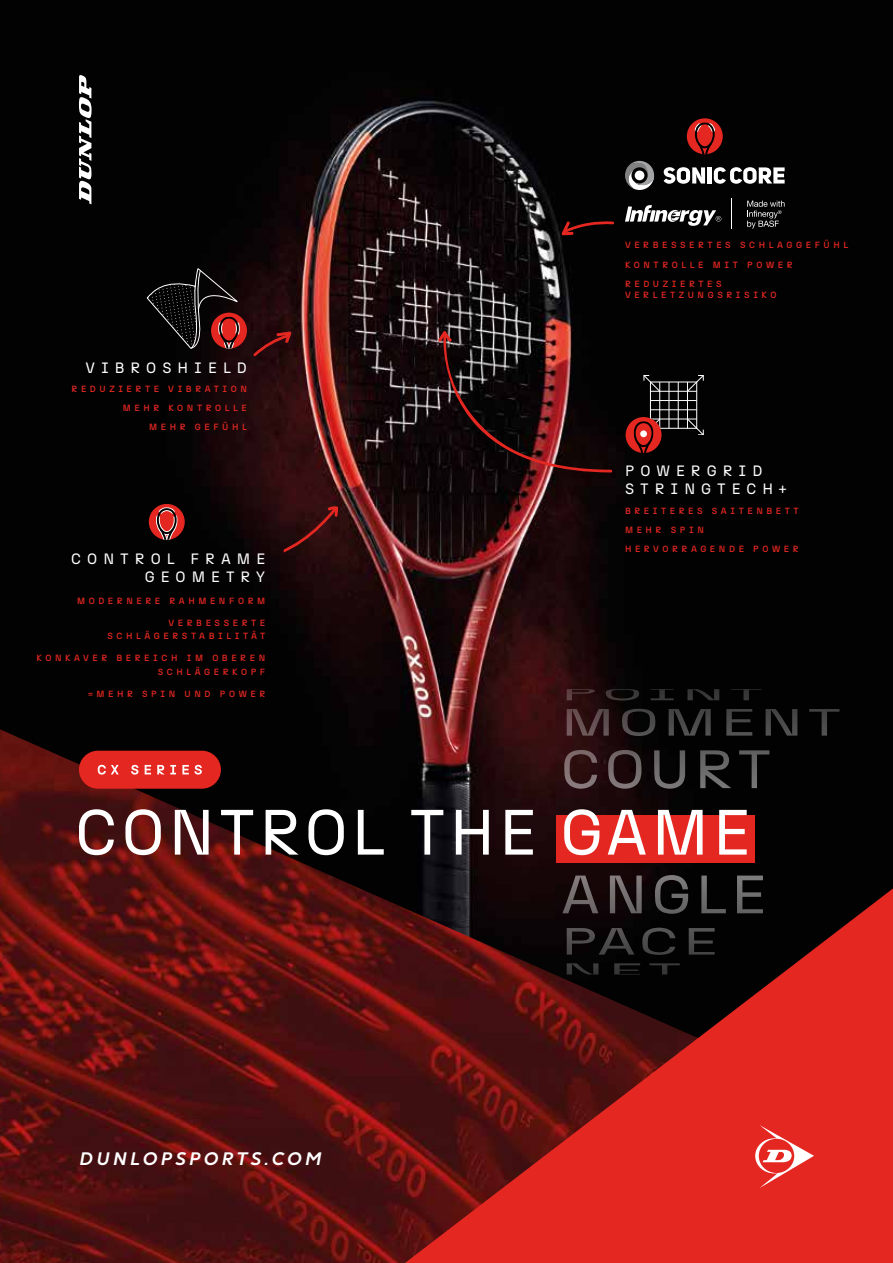
<style>
.page{position:relative;width:893px;height:1263px;background:#fff}
.page>*{position:absolute;margin:0;border:0;box-sizing:border-box;transform-origin:0 0}
.t1{font:italic 700 18px "Dunlop Sans";letter-spacing:.2em;color:#fff}
.t2{font:15px/18px "N27";letter-spacing:.4em;color:#fff}
.t3{font:500 9px/19.4px "N27";letter-spacing:.4em;color:#e52721;text-align:right}
</style>
<div class="page">
<img style="left:0;top:0;width:893px;height:888px">
<img style="left:0;top:729px;width:562px;height:534px">
<svg style="left:405px;top:888px;width:488px;height:375px;background:#9d1b18"></svg>
<div style="left:650px;top:382px;width:47px;height:47px;border:1px solid #fff"></div>
<hr style="left:659px;top:382px;width:1px;height:46px;background:#fff">
<hr style="left:669px;top:382px;width:1px;height:46px;background:#fff">
<hr style="left:678px;top:382px;width:1px;height:46px;background:#fff">
<hr style="left:687px;top:382px;width:1px;height:46px;background:#fff">
<hr style="left:650px;top:391px;width:47px;height:1px;background:#fff">
<hr style="left:650px;top:400px;width:47px;height:1px;background:#fff">
<hr style="left:650px;top:409px;width:47px;height:1px;background:#fff">
<hr style="left:650px;top:419px;width:47px;height:1px;background:#fff">
<svg style="left:644px;top:375px;width:17px;height:17px"></svg>
<svg style="left:686px;top:375px;width:17px;height:17px"></svg>
<svg style="left:686px;top:418px;width:17px;height:17px"></svg>
<svg style="left:664px;top:167px;width:41px;height:17px"></svg>
<hr style="left:708px;top:167px;width:4px;height:16px;background:#fff">
<svg style="left:714px;top:167px;width:71px;height:17px"></svg>
<svg style="left:625px;top:161px;width:29px;height:29px"></svg>
<hr style="left:731px;top:199px;width:1px;height:30px;background:#fff">
<svg style="left:747px;top:201px;width:38px;height:27px"></svg>
<svg style="left:625px;top:205px;width:96px;height:21px"></svg>
<svg style="left:562px;top:221px;width:52px;height:14px"></svg>
<div style="left:556px;top:815px;width:198px;height:47px;background:#e52721"></div>
<svg style="left:79px;top:809px;width:35px;height:46px"></svg>
<svg style="left:125px;top:809px;width:36px;height:46px"></svg>
<svg style="left:175px;top:810px;width:34px;height:45px"></svg>
<svg style="left:221px;top:810px;width:32px;height:45px"></svg>
<svg style="left:266px;top:810px;width:33px;height:45px"></svg>
<svg style="left:308px;top:809px;width:36px;height:46px"></svg>
<svg style="left:358px;top:810px;width:26px;height:45px"></svg>
<svg style="left:411px;top:810px;width:32px;height:45px"></svg>
<svg style="left:456px;top:810px;width:33px;height:45px"></svg>
<svg style="left:505px;top:810px;width:28px;height:45px"></svg>
<div style="left:79px;top:751px;width:142px;height:38px;background:#e52721;border-radius:19px"></div>
<svg style="left:98px;top:765px;width:21px;height:9px"></svg>
<svg style="left:131px;top:765px;width:7px;height:9px"></svg>
<svg style="left:145px;top:765px;width:6px;height:9px"></svg>
<svg style="left:157px;top:765px;width:19px;height:9px"></svg>
<svg style="left:182px;top:765px;width:20px;height:9px"></svg>
<svg style="left:562px;top:689px;width:277px;height:285px;background:#311a1a"></svg>
<div style="left:211px;top:313px;width:36px;height:36px;background:#e52721;border-radius:50%"></div>
<svg style="left:147px;top:268px;width:93px;height:81px;background:#291717"></svg>
<div style="left:687px;top:118px;width:36px;height:36px;background:#e52721;border-radius:50%"></div>
<svg style="left:694px;top:122px;width:21px;height:32px"></svg>
<svg style="left:253px;top:332px;width:38px;height:24px"></svg>
<svg style="left:438px;top:331px;width:174px;height:141px;background:#2f1616"></svg>
<svg style="left:283px;top:506px;width:55px;height:51px;background:#3a0e0f"></svg>
<div style="left:626px;top:417px;width:35px;height:36px;background:#e52721;border-radius:50%"></div>
<svg style="left:634px;top:418px;width:27px;height:35px"></svg>
<div style="left:640px;top:430px;width:7px;height:7px;background:#fff;border-radius:50%"></div>
<div style="left:149px;top:504px;width:36px;height:36px;background:#e52721;border-radius:50%"></div>
<svg style="left:156px;top:507px;width:22px;height:33px"></svg>
<svg style="left:755px;top:1125px;width:59px;height:63px"></svg>
<svg style="left:79px;top:75px;width:13px;height:129px"></svg>
<h2 class="t2" style="left:85px;top:358px;width:163px">VIBROSHIELD</h2>
<p class="t3" style="left:72px;top:379px;width:177px">REDUZIERTE VIBRATION<br>MEHR KONTROLLE<br>MEHR GEFÜHL</p>
<h2 class="t2" style="left:71px;top:549px;width:195px;text-align:right">CONTROL FRAME<br>GEOMETRY</h2>
<p class="t3" style="left:77px;top:591px;width:190px">MODERNERE RAHMENFORM</p>
<p class="t3" style="left:107px;top:616px;width:159px;line-height:13.5px">VERBESSERTE<br>SCHLÄGERSTABILITÄT</p>
<p class="t3" style="left:37px;top:651px;width:230px;line-height:13.5px">KONKAVER BEREICH IM OBEREN<br>SCHLÄGERKOPF</p>
<p class="t3" style="left:89px;top:684px;width:178px">=MEHR SPIN UND POWER</p>
<h1 class="t1" style="left:79px;top:1148px;width:243px">DUNLOPSPORTS.COM</h1>
<p class="t3" style="left:625px;top:236px;width:225px;text-align:left">VERBESSERTES SCHLAGGEFÜHL<br>KONTROLLE MIT POWER<br>REDUZIERTES</p>
<p class="t3" style="left:625px;top:285px;width:153px">VERLETZUNGSRISIKO</p>
<h2 class="t2" style="left:625px;top:462px;width:163px">POWERGRID<br>STRINGTECH+</h2>
<p class="t3" style="left:625px;top:501px;width:175px;text-align:left">BREITERES SAITENBETT<br>MEHR SPIN<br>HERVORRAGENDE POWER</p>
</div>
